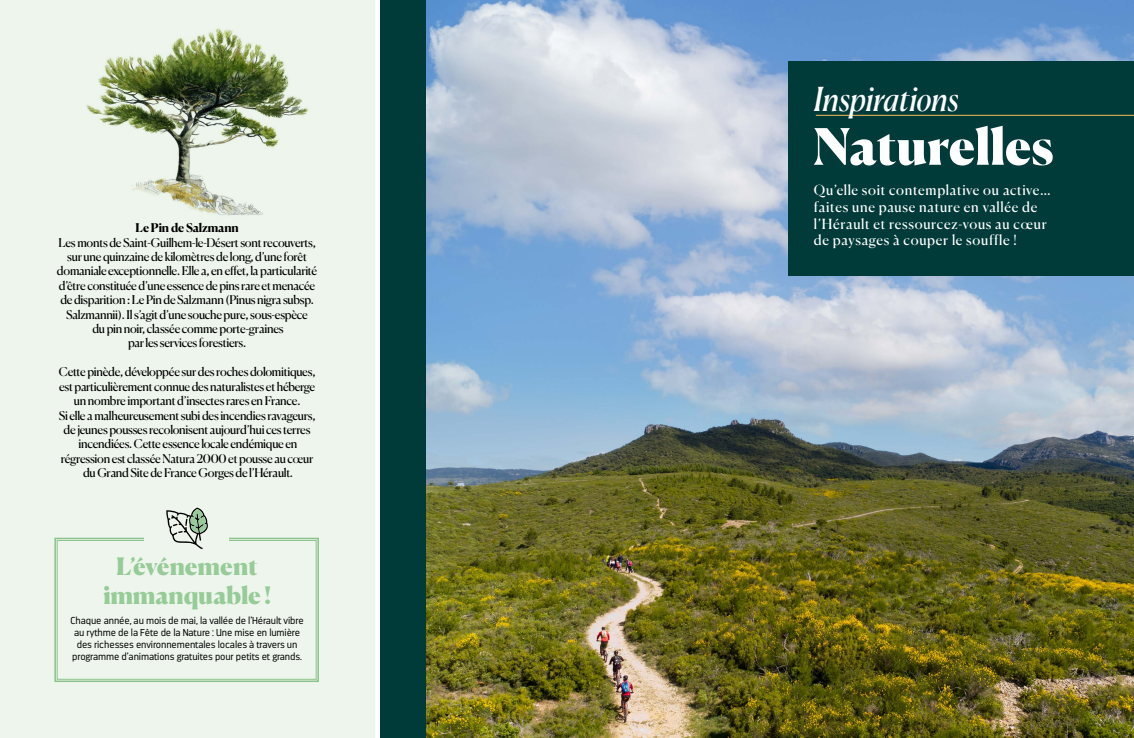
<style>
.page{position:relative;width:1134px;height:738px;background:#fff}
.page>*{position:absolute;margin:0;border:0;box-sizing:border-box;transform-origin:0 0}
.t1{font:900 50px "Canela";letter-spacing:-.005em;color:#fff}
.t2{font:italic 33px "Canela";color:#fff}
.t3{font:900 24px "Canela";color:#97cb98}
.t4{font:14px/16.8px "Canela";letter-spacing:.045em;color:#fff}
.t5{font:12px/14.4px "Canela";letter-spacing:-.02em;color:#000;text-align:center}
.t6{font:300 10px/12px "Darwin";letter-spacing:-.01em;color:#000;text-align:center}
.s1{font-weight:700}
</style>
<div class="page">
<img style="left:425px;top:0;width:709px;height:737px">
<div style="left:788px;top:61px;width:346px;height:215px;background:#003b39"></div>
<hr style="left:816px;top:115px;width:318px;height:1px;background:#fabc58">
<div style="left:0;top:0;width:374px;height:737px;background:#edf5ec"></div>
<div style="left:380px;top:0;width:45px;height:737px;background:#003b39"></div>
<svg style="left:54px;top:537px;width:265px;height:145px"></svg>
<div style="left:57px;top:539px;width:259px;height:140px;border:1px solid #97cb98"></div>
<div style="left:145px;top:528px;width:84px;height:19px;background:#edf5ec"></div>
<svg style="left:166px;top:507px;width:42px;height:41px"></svg>
<img style="left:86px;top:28px;width:222px;height:188px">
<p class="t5" style="left:57px;top:219px;width:262px"><span class="s1">Le Pin de Salzmann<br></span>Les monts de Saint-Guilhem-le-Désert sont recouverts, sur une quinzaine de kilomètres de long, d’une forêt domaniale exceptionnelle. Elle a, en effet, la particularité d’être constituée d’une essence de pins rare et menacée de disparition : Le Pin de Salzmann (Pinus nigra subsp.<br>Salzmannii). Il s’agit d’une souche pure, sous-espèce<br>du pin noir, classée comme porte-graines<br>par les services forestiers.</p>
<p class="t5" style="left:59px;top:363px;width:258px">Cette pinède, développée sur des roches dolomitiques, est particulièrement connue des naturalistes et héberge un nombre important d’insectes rares en France.</p>
<p class="t5" style="left:59px;top:407px;width:258px">Si elle a malheureusement subi des incendies ravageurs, de jeunes pousses recolonisent aujourd’hui ces terres incendiées. Cette essence locale endémique en régression est classée Natura 2000 et pousse au cœur du Grand Site de France Gorges de l’Hérault.</p>
<p class="t3" style="left:116px;top:547px;width:143px">L’événement</p>
<p class="t3" style="left:103px;top:576px;width:169px">immanquable !</p>
<p class="t6" style="left:71px;top:614px;width:235px">Chaque année, au mois de mai, la vallée de l’Hérault vibre au rythme de la Fête de la Nature : Une mise en lumière des richesses environnementales locales à travers un programme d’animations gratuites pour petits et grands.</p>
<p class="t2" style="left:814px;top:73px;width:146px">Inspirations</p>
<p class="t1" style="left:814px;top:107px;width:241px">Naturelles</p>
<p class="t4" style="left:814px;top:180px;width:238px">Qu’elle soit contemplative ou active… faites une pause nature en vallée de l’Hérault et ressourcez-vous au cœur de paysages à couper le souffle !</p>
</div>
